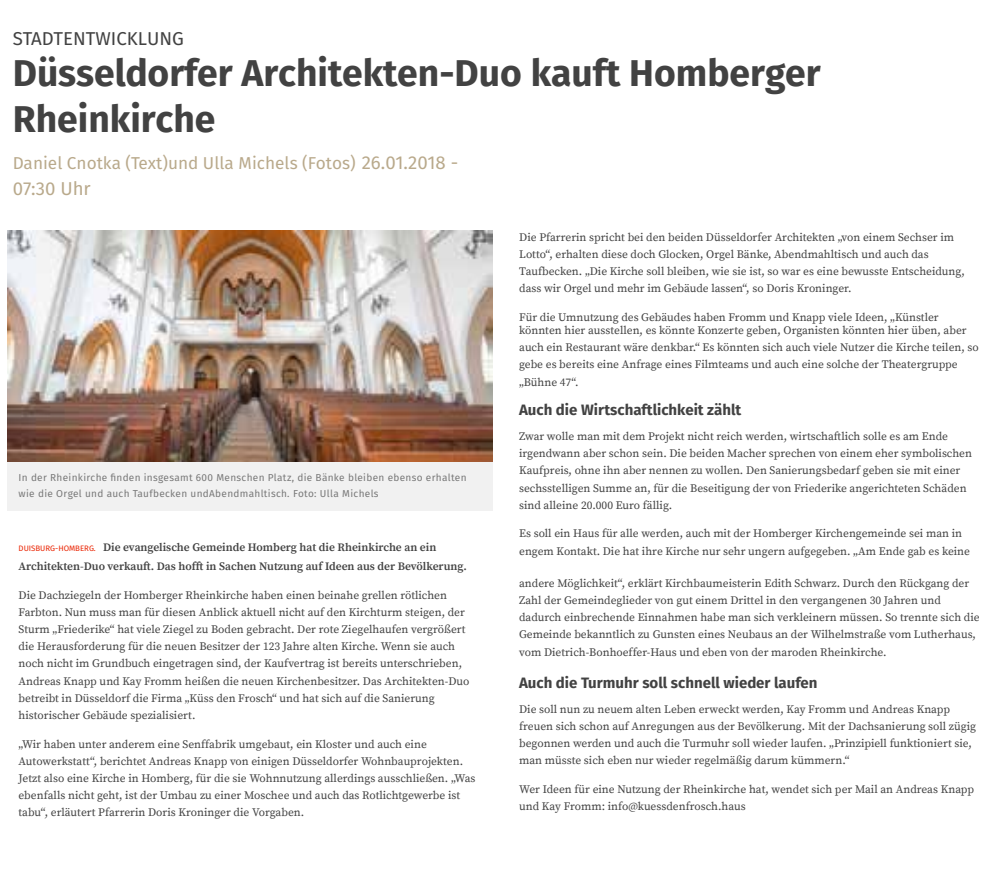
<style>
.page{position:relative;width:1000px;height:875px;background:#fff}
.page>*{position:absolute;margin:0;border:0;box-sizing:border-box;transform-origin:0 0}
.t1{font:700 37.25px/45.8px "Fira Sans";color:#424242}
.t2{font:18.75px "Fira Sans";color:#424242}
.t3{font:18.75px "Fira Sans";color:#b9a98b}
.t4{font:17.25px "Fira Sans";color:#b9a98b}
.t5{font:700 15px "Fira Sans";color:#424242}
.t6{font:11.5px/17.2px "Source Serif Pro";color:#424242}
.t7{font:600 11.5px/18.5px "Source Serif Pro";color:#424242}
.t8{font:10px/15.8px "Fira Sans";letter-spacing:.03em;color:#797979}
.s1{font-size:18.75px}
.s2{font-family:"Fira Sans";font-weight:400;font-size:7.75px;color:#ea2504}
</style>
<div class="page">
<div style="left:7px;top:230px;width:485px;height:281px;background:#f1f1f1"></div>
<img style="left:7px;top:230px;width:485px;height:232px">
<h2 class="t2" style="left:13px;top:25px;width:173px">STADTENTWICKLUNG</h2>
<h1 class="t1" style="left:13px;top:53px;width:809px">Düsseldorfer Architekten-Duo kauft Homberger<br>Rheinkirche</h1>
<p class="t6" style="left:519px;top:68px;width:452px">Andreas Knapp und Kay Fromm heißen die neuen Kirchenbesitzer. Das Architekten-Duo</p>
<h3 class="t4" style="left:13px;top:151px;width:447px">Daniel Cnotka (Text)und Ulla Michels (Fotos) <span class="s1">26.01.2018 -</span></h3>
<h2 class="t3" style="left:13px;top:176px;width:80px">07:30 Uhr</h2>
<p class="t8" style="left:19px;top:471px;width:450px">In der Rheinkirche finden insgesamt 600 Menschen Platz, die Bänke bleiben ebenso erhalten wie die Orgel und auch Taufbecken undAbendmahltisch. Foto: Ulla Michels</p>
<p class="t7" style="left:19px;top:539px;width:450px"><span class="s2">DUISBURG-HOMBERG.</span> Die evangelische Gemeinde Homberg hat die Rheinkirche an ein<br>Architekten-Duo verkau!. Das hof! in Sachen Nutzung auf Ideen aus der Bevölkerung.</p>
<p class="t6" style="left:19px;top:587px;width:452px">Die Dachziegeln der Homberger Rheinkirche haben einen beinahe grellen rötlichen Farbton. Nun muss man für diesen Anblick aktuell nicht auf den Kirchturm steigen, der Sturm „Friederike“ hat viele Ziegel zu Boden gebracht. Der rote Ziegelhaufen vergrößert die Herausforderung für die neuen Besitzer der 123 Jahre alten Kirche. Wenn sie auch noch nicht im Grundbuch eingetragen sind, der Kaufvertrag ist bereits unterschrieben, Andreas Knapp und Kay Fromm heißen die neuen Kirchenbesitzer. Das Architekten-Duo betreibt in Düsseldorf die Firma „Küss den Frosch“ und hat sich auf die Sanierung historischer Gebäude spezialisiert.</p>
<p class="t6" style="left:19px;top:736px;width:458px">„Wir haben unter anderem eine Senffabrik umgebaut, ein Kloster und auch eine Autowerkstatt“, berichtet Andreas Knapp von einigen Düsseldorfer Wohnbauprojekten.<br>Jetzt also eine Kirche in Homberg, für die sie Wohnnutzung allerdings ausschließen. „Was ebenfalls nicht geht, ist der Umbau zu einer Moschee und auch das Rotlichtgewerbe ist tabu“, erläutert Pfarrerin Doris Kroninger die Vorgaben.</p>
<p class="t6" style="left:519px;top:229px;width:447px">Die Pfarrerin spricht bei den beiden Düsseldorfer Architekten „von einem Sechser im Lotto“, erhalten diese doch Glocken, Orgel Bänke, Abendmahltisch und auch das Taufbecken. „Die Kirche soll bleiben, wie sie ist, so war es eine bewusste Entscheidung, dass wir Orgel und mehr im Gebäude lassen“, so Doris Kroninger.</p>
<p class="t6" style="left:519px;top:311px;width:449px;line-height:13.2px">Für die Umnutzung des Gebäudes haben Fromm und Knapp viele Ideen, „Künstler könnten hier ausstellen, es könnte Konzerte geben, Organisten könnten hier üben, aber</p>
<p class="t6" style="left:519px;top:339px;width:461px">auch ein Restaurant wäre denkbar.“ Es könnten sich auch viele Nutzer die Kirche teilen, so gebe es bereits eine Anfrage eines Filmteams und auch eine solche der Theatergruppe „Bühne 47“.</p>
<h3 class="t5" style="left:519px;top:399px;width:224px">Auch die Wirtschaftlichkeit zählt</h3>
<p class="t6" style="left:519px;top:428px;width:454px">Zwar wolle man mit dem Projekt nicht reich werden, wirtscha!lich solle es am Ende irgendwann aber schon sein. Die beiden Macher sprechen von einem eher symbolischen Kaufpreis, ohne ihn aber nennen zu wollen. Den Sanierungsbedarf geben sie mit einer sechsstelligen Summe an, für die Beseitigung der von Friederike angerichteten Schäden sind alleine 20.000 Euro fällig.</p>
<p class="t6" style="left:519px;top:525px;width:452px">Es soll ein Haus für alle werden, auch mit der Homberger Kirchengemeinde sei man in engem Kontakt. Die hat ihre Kirche nur sehr ungern aufgegeben. „Am Ende gab es keine</p>
<p class="t6" style="left:519px;top:575px;width:462px">andere Möglichkeit“, erklärt Kirchbaumeisterin Edith Schwarz. Durch den Rückgang der Zahl der Gemeindeglieder von gut einem Drittel in den vergangenen 30 Jahren und dadurch einbrechende Einnahmen habe man sich verkleinern müssen. So trennte sich die Gemeinde bekanntlich zu Gunsten eines Neubaus an der Wilhelmstraße vom Lutherhaus, vom Dietrich-Bonhoeffer-Haus und eben von der maroden Rheinkirche.</p>
<h3 class="t5" style="left:519px;top:672px;width:300px">Auch die Turmuhr soll schnell wieder laufen</h3>
<p class="t6" style="left:519px;top:701px;width:458px">Die soll nun zu neuem alten Leben erweckt werden, Kay Fromm und Andreas Knapp freuen sich schon auf Anregungen aus der Bevölkerung. Mit der Dachsanierung soll zügig begonnen werden und auch die Turmuhr soll wieder laufen. „Prinzipiell funktioniert sie, man müsste sich eben nur wieder regelmäßig darum kümmern.“</p>
<p class="t6" style="left:519px;top:781px;width:457px">Wer Ideen für eine Nutzung der Rheinkirche hat, wendet sich per Mail an Andreas Knapp und Kay Fromm: info@kuessdenfrosch.haus</p>
</div>
